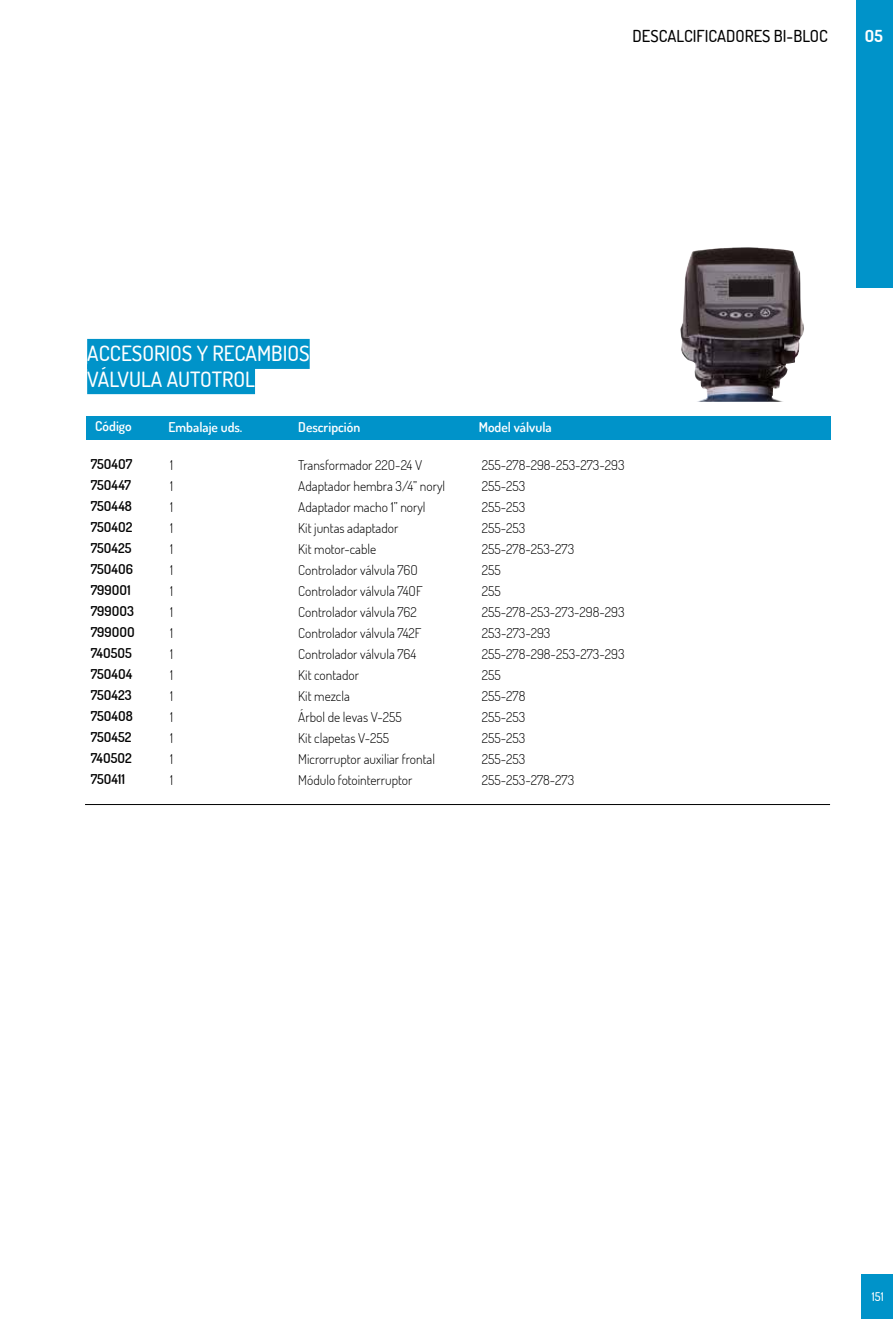
<style>
.page{position:relative;width:893px;height:1319px;background:#fff}
.page>*{position:absolute;margin:0;border:0;box-sizing:border-box;transform-origin:0 0}
.t1{font:500 21px/25.2px "Dosis";color:#fff}
.t2{font:500 16.5px "Dosis";color:#000}
.t3{font:700 16.5px "Dosis";color:#fff}
.t4{font:300 13.5px/21px "Dosis";color:#000}
.t5{font:600 13.5px/21px "Dosis";color:#000}
.t6{font:600 13.5px "Dosis";color:#fff}
.t7{font:500 12px "Dosis";color:#fff}
</style>
<div class="page">
<div style="left:856px;top:0;width:37px;height:288px;background:#0093c9"></div>
<div style="left:861px;top:1273px;width:32px;height:45px;background:#0093c9"></div>
<div style="left:87px;top:339px;width:223px;height:30px;background:#0093c9"></div>
<div style="left:87px;top:364px;width:168px;height:30px;background:#0093c9"></div>
<img style="left:680px;top:247px;width:124px;height:154px">
<div style="left:86px;top:416px;width:744px;height:24px;background:#0093c9"></div>
<hr style="left:85px;top:804px;width:745px;height:1px;background:#000">
<p class="t2" style="left:633px;top:26px;width:197px">DESCALCIFICADORES BI-BLOC</p>
<p class="t3" style="left:865px;top:26px;width:19px">O5</p>
<h1 class="t1" style="left:87px;top:340px;width:224px">ACCESORIOS Y RECAMBIOS<br>VÁLVULA AUTOTROL</h1>
<p class="t6" style="left:95px;top:417px;width:38px">Código</p>
<p class="t6" style="left:169px;top:418px;width:75px">Embalaje uds.</p>
<p class="t6" style="left:298px;top:418px;width:64px">Descripción</p>
<p class="t6" style="left:479px;top:418px;width:74px">Model válvula</p>
<p class="t5" style="left:91px;top:453px;width:45px">75O4O7<br>75O447<br>75O448<br>75O4O2<br>75O425<br>75O4O6<br>799OO1<br>799OO3<br>799OOO<br>74O5O5<br>75O4O4<br>75O423<br>75O4O8<br>75O452<br>74O5O2<br>75O411</p>
<p class="t4" style="left:170px;top:454px;width:4px;text-align:justify">1<br>1<br>1<br>1<br>1<br>1<br>1<br>1<br>1<br>1<br>1<br>1<br>1<br>1<br>1<br>1</p>
<p class="t4" style="left:298px;top:454px;width:148px">Transformador 22O-24 V<br>Adaptador hembra 3/4” noryl<br>Adaptador macho 1” noryl<br>Kit juntas adaptador<br>Kit motor-cable<br>Controlador válvula 76O<br>Controlador válvula 74OF<br>Controlador válvula 762<br>Controlador válvula 742F<br>Controlador válvula 764<br>Kit contador<br>Kit mezcla<br>Árbol de levas V-255<br>Kit clapetas V-255<br>Microrruptor auxiliar frontal<br>Módulo fotointerruptor</p>
<p class="t4" style="left:482px;top:454px;width:144px">255-278-298-253-273-293<br>255-253<br>255-253<br>255-253<br>255-278-253-273<br>255<br>255<br>255-278-253-273-298-293<br>253-273-293<br>255-278-298-253-273-293<br>255<br>255-278<br>255-253<br>255-253<br>255-253<br>255-253-278-273</p>
<p class="t7" style="left:872px;top:1288px;width:13px">151</p>
</div>
